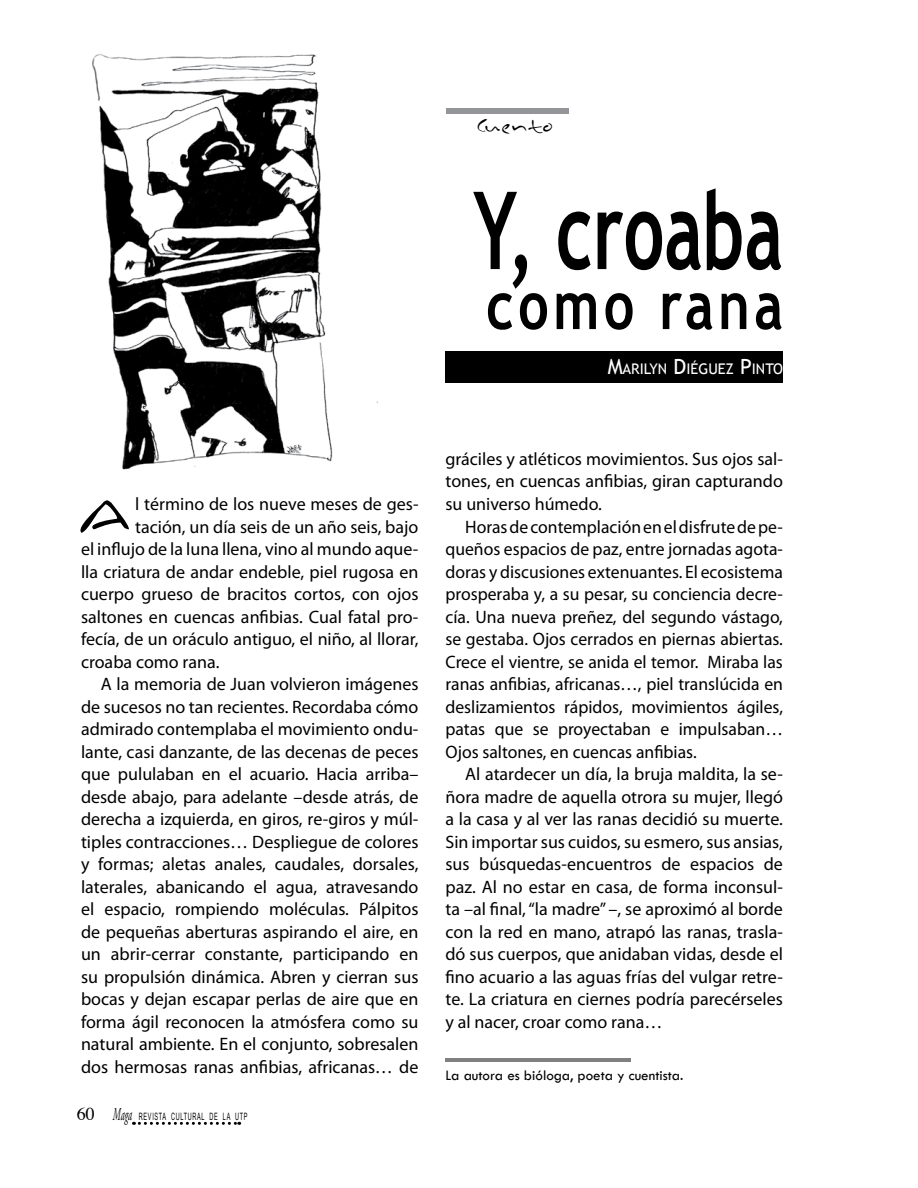
<style>
.page{position:relative;width:918px;height:1188px;background:#fff}
.page>*{position:absolute;margin:0;border:0;box-sizing:border-box;transform-origin:0 0}
.t1{font:700 108px "Trebuchet MS";color:#000;scale:.67 1}
.t2{font:76.2px "Inkburrow";color:#000}
.t3{font:700 67.5px "Trebuchet MS";letter-spacing:.08em;color:#000;scale:.8 1}
.t4{font:27px "Inkburrow";letter-spacing:-.015em;color:#000}
.t5{font:18px/22.5px "Myriad Pro";color:#000;text-align:justify}
.t6{font:15px "Tw Cen";color:#000}
.t7{font:14.7px "Trebuchet MS";color:#fff}
.t8{font:10.2px "Arial Narrow";letter-spacing:.1em;color:#000;scale:.67 1}
.s1{font-size:21px}
.s2{font-family:"Times";font-size:18px}
.s3{font-family:"Adobe Garamond Pro";font-style:italic;font-size:18px}
</style>
<div class="page">
<svg style="left:133px;top:1122px;width:107px;height:3px"></svg>
<div style="left:446px;top:109px;width:123px;height:5px;background:#939598"></div>
<div style="left:446px;top:351px;width:337px;height:31px;background:#000"></div>
<img style="left:92px;top:54px;width:286px;height:416px">
<hr style="left:446px;top:1058px;width:185px;height:4px;background:#808080">
<h3 class="t4" style="left:477px;top:110px;width:79px">Cuento</h3>
<h1 class="t1" style="left:473px;top:163px;width:464px">Y, croaba</h1>
<h3 class="t3" style="left:486px;top:263px;width:372px">como rana</h3>
<p class="t7" style="left:608px;top:361px;width:177px"><span class="s1">M</span>ARILYN <span class="s1">D</span>IÉGUEZ <span class="s1">P</span>INTO</p>
<h2 class="t2" style="left:81px;top:469px;width:56px">A</h2>
<p class="t5" style="left:135px;top:493px;width:285px">l término de los nueve meses de ges-</p>
<p class="t5" style="left:135px;top:515px;width:285px">tación, un día seis de un año seis, bajo</p>
<p class="t5" style="left:81px;top:538px;width:339px">el influjo de la luna llena, vino al mundo aque-</p>
<p class="t5" style="left:81px;top:560px;width:339px">lla criatura de andar endeble, piel rugosa en</p>
<p class="t5" style="left:81px;top:583px;width:339px">cuerpo grueso de bracitos cortos, con ojos</p>
<p class="t5" style="left:81px;top:605px;width:339px">saltones en cuencas anfibias. Cual fatal pro-</p>
<p class="t5" style="left:81px;top:628px;width:339px">fecía, de un oráculo antiguo, el niño, al llorar,</p>
<p class="t5" style="left:81px;top:650px;width:140px">croaba como rana.</p>
<p class="t5" style="left:101px;top:673px;width:319px">A la memoria de Juan volvieron imágenes</p>
<p class="t5" style="left:81px;top:695px;width:339px">de sucesos no tan recientes. Recordaba cómo</p>
<p class="t5" style="left:81px;top:718px;width:339px">admirado contemplaba el movimiento ondu-</p>
<p class="t5" style="left:81px;top:740px;width:339px">lante, casi danzante, de las decenas de peces</p>
<p class="t5" style="left:81px;top:763px;width:339px">que pululaban en el acuario. Hacia arriba–</p>
<p class="t5" style="left:81px;top:785px;width:339px">desde abajo, para adelante –desde atrás, de</p>
<p class="t5" style="left:81px;top:808px;width:339px">derecha a izquierda, en giros, re-giros y múl-</p>
<p class="t5" style="left:81px;top:830px;width:339px">tiples contracciones… Despliegue de colores</p>
<p class="t5" style="left:81px;top:853px;width:339px">y formas; aletas anales, caudales, dorsales,</p>
<p class="t5" style="left:81px;top:875px;width:339px">laterales, abanicando el agua, atravesando</p>
<p class="t5" style="left:81px;top:898px;width:339px">el espacio, rompiendo moléculas. Pálpitos</p>
<p class="t5" style="left:81px;top:920px;width:339px">de pequeñas aberturas aspirando el aire, en</p>
<p class="t5" style="left:81px;top:943px;width:339px">un abrir-cerrar constante, participando en</p>
<p class="t5" style="left:81px;top:965px;width:339px">su propulsión dinámica. Abren y cierran sus</p>
<p class="t5" style="left:81px;top:988px;width:339px">bocas y dejan escapar perlas de aire que en</p>
<p class="t5" style="left:81px;top:1010px;width:339px">forma ágil reconocen la atmósfera como su</p>
<p class="t5" style="left:81px;top:1033px;width:339px">natural ambiente. En el conjunto, sobresalen</p>
<p class="t5" style="left:81px;top:1055px;width:339px">dos hermosas ranas anfibias, africanas… de</p>
<p class="t8" style="left:77px;top:1109px;width:256px"><span class="s2">60</span> <span class="s3">Maga</span> REVISTA CULTURAl de la UTP</p>
<p class="t5" style="left:446px;top:447px;width:339px">gráciles y atléticos movimientos. Sus ojos sal&shy;tones, en cuencas anfibias, giran capturando su universo húmedo.</p>
<p class="t5" style="left:445px;top:515px;width:339px;text-indent:20px">Horas de contemplación en el disfrute de pe&shy;queños espacios de paz, entre jornadas agota&shy;doras y discusiones extenuantes. El ecosistema prosperaba y, a su pesar, su conciencia decre&shy;cía. Una nueva preñez, del segundo vástago, se gestaba. Ojos cerrados en piernas abiertas.<br>Crece el vientre, se anida el temor. Miraba las ranas anfibias, africanas…, piel translúcida en deslizamientos rápidos, movimientos ágiles, patas que se proyectaban e impulsaban… Ojos saltones, en cuencas anfibias.</p>
<p class="t5" style="left:446px;top:762px;width:339px;text-indent:20px">Al atardecer un día, la bruja maldita, la se&shy;ñora madre de aquella otrora su mujer, llegó a la casa y al ver las ranas decidió su muerte.<br>Sin importar sus cuidos, su esmero, sus ansias, sus búsquedas-encuentros de espacios de paz. Al no estar en casa, de forma inconsul&shy;ta –al final, “la madre” –, se aproximó al borde con la red en mano, atrapó las ranas, trasla&shy;dó sus cuerpos, que anidaban vidas, desde el fino acuario a las aguas frías del vulgar retre&shy;te. La criatura en ciernes podría parecérseles y al nacer, croar como rana…</p>
<p class="t6" style="left:446px;top:1066px;width:239px">La autora es bióloga, poeta y cuentista.</p>
</div>
